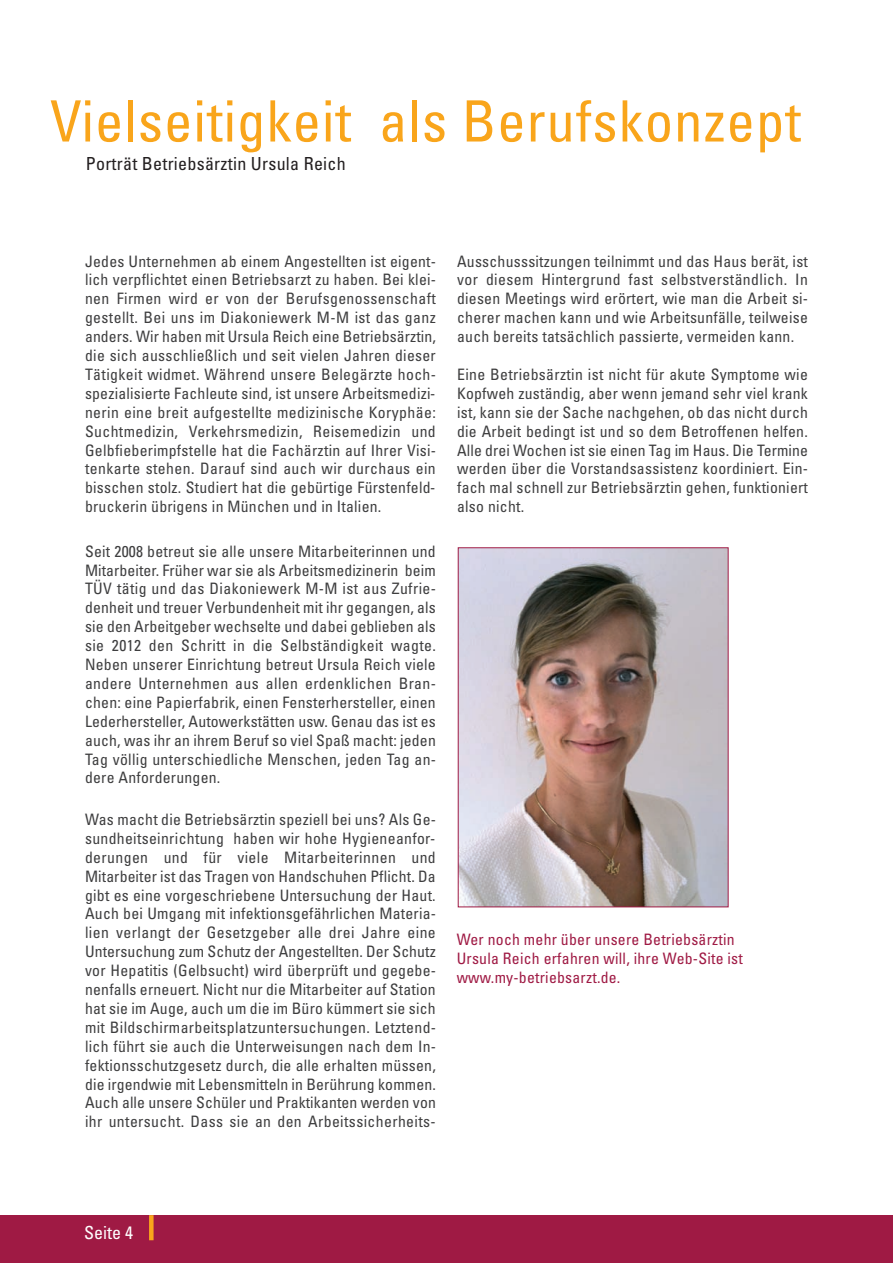
<style>
.page{position:relative;width:893px;height:1263px;background:#fff}
.page>*{position:absolute;margin:0;border:0;box-sizing:border-box;transform-origin:0 0}
.t1{font:condensed 57px "Univers";letter-spacing:.015em;color:#f9a51b}
.t2{font:condensed 18px "Univers";letter-spacing:.015em;color:#231f20}
.t3{font:condensed 18px "Univers";color:#fff}
.t4{font:condensed 15.75px/18.9px "Univers";letter-spacing:.015em;color:#3e3e3f;text-align:justify}
.t5{font:condensed 15.75px/18.9px "Univers";letter-spacing:.015em;color:#9f1a44}
</style>
<div class="page">
<div style="left:0;top:1215px;width:893px;height:48px;background:#9f1a44"></div>
<div style="left:149px;top:1215px;width:5px;height:25px;background:#f9a51b"></div>
<img style="left:460px;top:549px;width:266px;height:356px">
<div style="left:458px;top:547px;width:270px;height:360px;border:1px solid #9f1a44"></div>
<h1 class="t1" style="left:50px;top:100px;width:752px">Vielseitigkeit als Berufskonzept</h1>
<p class="t2" style="left:86px;top:157px;width:261px">Porträt Betriebsärztin Ursula Reich</p>
<p class="t4" style="left:85px;top:253px;width:353px">Jedes Unternehmen ab einem Angestellten ist eigent&shy;lich verpflichtet einen Betriebsarzt zu haben. Bei klei&shy;nen Firmen wird er von der Berufsgenossenschaft gestellt. Bei uns im Diakoniewerk M-M ist das ganz anders. Wir haben mit Ursula Reich eine Betriebsärztin, die sich ausschließlich und seit vielen Jahren dieser Tätigkeit widmet. Während unsere Belegärzte hoch&shy;spezialisierte Fachleute sind, ist unsere Arbeitsmedizi&shy;nerin eine breit aufgestellte medizinische Koryphäe:<br>Suchtmedizin, Verkehrsmedizin, Reisemedizin und Gelbfieberimpfstelle hat die Fachärztin auf Ihrer Visi&shy;tenkarte stehen. Darauf sind auch wir durchaus ein bisschen stolz. Studiert hat die gebürtige Fürstenfeld&shy;bruckerin übrigens in München und in Italien.</p>
<p class="t4" style="left:85px;top:543px;width:353px">Seit 2008 betreut sie alle unsere Mitarbeiterinnen und Mitarbeiter. Früher war sie als Arbeitsmedizinerin beim TÜV tätig und das Diakoniewerk M-M ist aus Zufrie&shy;denheit und treuer Verbundenheit mit ihr gegangen, als sie den Arbeitgeber wechselte und dabei geblieben als sie 2012 den Schritt in die Selbständigkeit wagte.<br>Neben unserer Einrichtung betreut Ursula Reich viele andere Unternehmen aus allen erdenklichen Bran&shy;chen: eine Papierfabrik, einen Fensterhersteller, einen Lederhersteller, Autowerkstätten usw. Genau das ist es auch, was ihr an ihrem Beruf so viel Spaß macht: jeden Tag völlig unterschiedliche Menschen, jeden Tag an&shy;dere Anforderungen.</p>
<p class="t4" style="left:85px;top:811px;width:353px">Was macht die Betriebsärztin speziell bei uns? Als Ge&shy;sundheitseinrichtung haben wir hohe Hygieneanfor&shy;derungen und für viele Mitarbeiterinnen und Mitarbeiter ist das Tragen von Handschuhen Pflicht. Da gibt es eine vorgeschriebene Untersuchung der Haut.<br>Auch bei Umgang mit infektionsgefährlichen Materia&shy;lien verlangt der Gesetzgeber alle drei Jahre eine Untersuchung zum Schutz der Angestellten. Der Schutz vor Hepatitis (Gelbsucht) wird überprüft und gegebe&shy;nenfalls erneuert. Nicht nur die Mitarbeiter auf Station hat sie im Auge, auch um die im Büro kümmert sie sich mit Bildschirmarbeitsplatzuntersuchungen. Letztend&shy;lich führt sie auch die Unterweisungen nach dem In&shy;fektionsschutzgesetz durch, die alle erhalten müssen, die irgendwie mit Lebensmitteln in Berührung kommen.<br>Auch alle unsere Schüler und Praktikanten werden von ihr untersucht. Dass sie an den Arbeitssicherheits-</p>
<p class="t4" style="left:457px;top:253px;width:353px">Ausschusssitzungen teilnimmt und das Haus berät, ist vor diesem Hintergrund fast selbstverständlich. In diesen Meetings wird erörtert, wie man die Arbeit si&shy;cherer machen kann und wie Arbeitsunfälle, teilweise auch bereits tatsächlich passierte, vermeiden kann.</p>
<p class="t4" style="left:457px;top:366px;width:353px">Eine Betriebsärztin ist nicht für akute Symptome wie Kopfweh zuständig, aber wenn jemand sehr viel krank ist, kann sie der Sache nachgehen, ob das nicht durch die Arbeit bedingt ist und so dem Betroffenen helfen.<br>Alle drei Wochen ist sie einen Tag im Haus. Die Termine werden über die Vorstandsassistenz koordiniert. Ein&shy;fach mal schnell zur Betriebsärztin gehen, funktioniert also nicht.</p>
<p class="t5" style="left:457px;top:931px;width:288px">Wer noch mehr über unsere Betriebsärztin<br>Ursula Reich erfahren will, ihre Web-Site ist www.my-betriebsarzt.de.</p>
<p class="t3" style="left:84px;top:1226px;width:50px">Seite 4</p>
</div>
